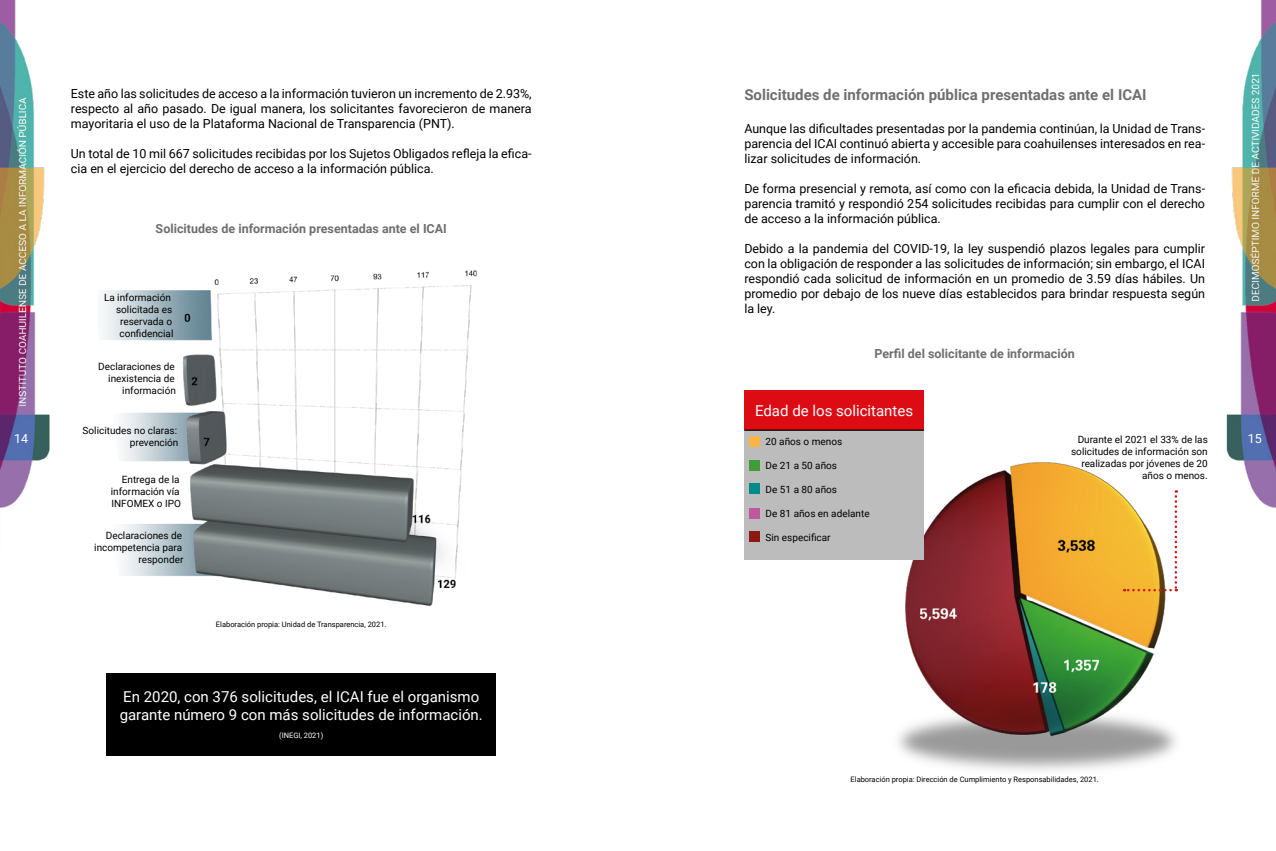
<style>
.page{position:relative;width:1276px;height:851px;background:#fff}
.page>*{position:absolute;margin:0;border:0;box-sizing:border-box;transform-origin:0 0}
.t1{font:15px/18px "Roboto";color:#fff}
.t2{font:700 15px "Roboto";color:#706f6f}
.t3{font:12.5px/15px "Roboto";color:#000;text-align:justify}
.t4{font:700 12.5px "Roboto";color:#706f6f}
.t5{font:12.5px "Roboto";color:#fff}
.t6{font:10px/12px "Roboto";color:#000;text-align:right}
.t7{font:7.5px "Roboto";color:#000}
.t8{font:7.5px "Roboto";color:#fff}
</style>
<div class="page">
<img style="left:0;top:0;width:1276px;height:771px">
<p class="t2" style="left:744px;top:84px;width:404px">Solicitudes de información pública presentadas ante el ICAI</p>
<p class="t3" style="left:744px;top:120px;width:462px">Aunque las dificultades presentadas por la pandemia continúan, la Unidad de Trans&shy;parencia del ICAI continuó abierta y accesible para coahuilenses interesados en rea&shy;lizar solicitudes de información.</p>
<p class="t3" style="left:744px;top:180px;width:462px">De forma presencial y remota, así como con la eficacia debida, la Unidad de Trans&shy;parencia tramitó y respondió 254 solicitudes recibidas para cumplir con el derecho de acceso a la información pública.</p>
<p class="t3" style="left:744px;top:240px;width:462px">Debido a la pandemia del COVID-19, la ley suspendió plazos legales para cumplir con la obligación de responder a las solicitudes de información; sin embargo, el ICAI respondió cada solicitud de información en un promedio de 3.59 días hábiles. Un promedio por debajo de los nueve días establecidos para brindar respuesta según la ley.</p>
<p class="t4" style="left:874px;top:345px;width:202px">Perfil del solicitante de información</p>
<p class="t3" style="left:71px;top:86px;width:462px">Este año las solicitudes de acceso a la información tuvieron un incremento de 2.93%, respecto al año pasado. De igual manera, los solicitantes favorecieron de manera mayoritaria el uso de la Plataforma Nacional de Transparencia (PNT).</p>
<p class="t3" style="left:71px;top:146px;width:462px">Un total de 10 mil 667 solicitudes recibidas por los Sujetos Obligados refleja la efica&shy;cia en el ejercicio del derecho de acceso a la información pública.</p>
<p class="t4" style="left:156px;top:220px;width:293px">Solicitudes de información presentadas ante el ICAI</p>
<p class="t6" style="left:104px;top:291px;width:71px">La información solicitada es reservada o confidencial</p>
<p class="t6" style="left:98px;top:360px;width:79px">Declaraciones de inexistencia de información</p>
<p class="t6" style="left:83px;top:424px;width:97px">Solicitudes no claras: prevención</p>
<p class="t6" style="left:111px;top:473px;width:72px;text-align:left;text-indent:11px">Entrega de la información vía<br>INFOMEX o IPO</p>
<p class="t6" style="left:94px;top:529px;width:91px">Declaraciones de incompetencia para responder</p>
<p class="t1" style="left:755px;top:401px;width:159px">Edad de los solicitantes</p>
<p class="t6" style="left:765px;top:435px;width:78px">20 años o menos</p>
<p class="t6" style="left:765px;top:459px;width:73px">De 21 a 50 años</p>
<p class="t6" style="left:765px;top:483px;width:73px">De 51 a 80 años</p>
<p class="t6" style="left:765px;top:507px;width:106px">De 81 años en adelante</p>
<p class="t6" style="left:765px;top:531px;width:66px">Sin especificar</p>
<p class="t5" style="left:14px;top:429px;width:16px">14</p>
<p class="t5" style="left:1247px;top:429px;width:16px">15</p>
<p class="t6" style="left:1071px;top:433px;width:138px">Durante el 2021 el 33% de las solicitudes de información son realizadas por jóvenes de 20 años o menos.</p>
<p class="t7" style="left:216px;top:618px;width:172px">Elaboración propia: Unidad de Transparencia, 2021.</p>
<p class="t1" style="left:120px;top:687px;width:365px">En 2020, con 376 solicitudes, el ICAI fue el organismo garante número 9 con más solicitudes de información.</p>
<p class="t8" style="left:279px;top:730px;width:46px">(INEGI, 2021)</p>
<p class="t7" style="left:850px;top:774px;width:250px">Elaboración propia: Dirección de Cumplimiento y Responsabilidades, 2021.</p>
</div>
